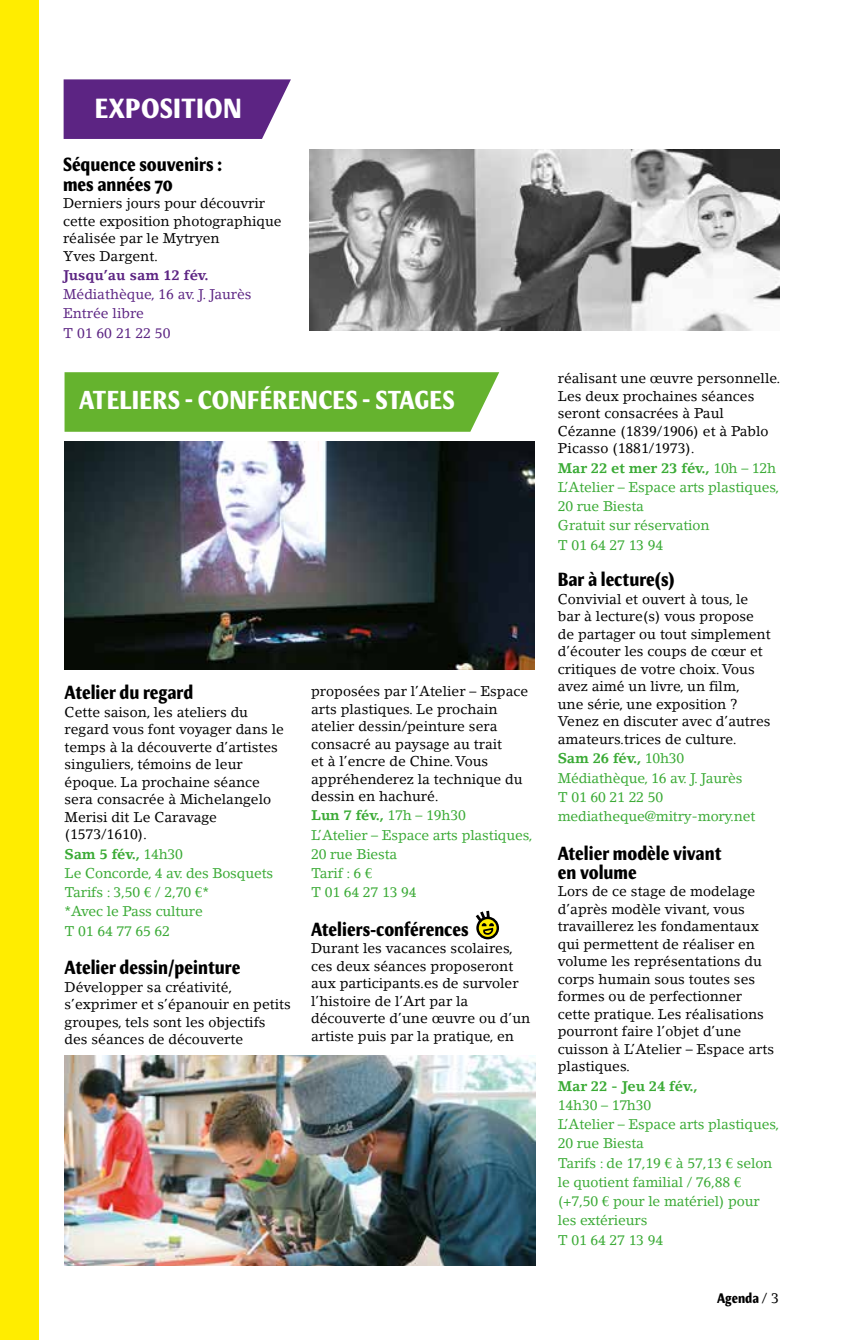
<style>
.page{position:relative;width:844px;height:1340px;background:#fff}
.page>*{position:absolute;margin:0;border:0;box-sizing:border-box;transform-origin:0 0}
.t1{font:700 condensed 28px "Meadow Pro";letter-spacing:.01em;color:#fff}
.t2{font:700 condensed 26.25px "Meadow Pro";letter-spacing:.01em;color:#fff}
.t3{font:700 condensed 19.25px/19.2px "Meadow Pro";color:#000}
.t4{font:14px/17.5px "Lino Letter";color:#000}
.t5{font:14px/19.2px "Lino Letter";letter-spacing:-.01em;color:#3aaa35}
.t6{font:14px/19.2px "Lino Letter";color:#5c2483}
.t7{font:700 14px "Lino Letter";color:#5c2483}
.t8{font:700 14px "Lino Letter";letter-spacing:-.01em;color:#3aaa35}
.t9{font:700 condensed 14px "Meadow Pro";color:#000}
.s1{font-weight:700}
.s2{font-family:"Lino Letter";font-weight:400;font-stretch:normal}
</style>
<div class="page">
<svg style="left:477px;top:917px;width:20px;height:21px"></svg>
<div style="left:476px;top:916px;width:23px;height:23px;border:2px solid #000;border-radius:50%"></div>
<svg style="left:475px;top:910px;width:19px;height:25px"></svg>
<img style="left:64px;top:441px;width:470px;height:229px">
<svg style="left:64px;top:372px;width:435px;height:60px;background:#6bb636"></svg>
<svg style="left:64px;top:79px;width:227px;height:60px;background:#67338b"></svg>
<img style="left:310px;top:149px;width:469px;height:182px">
<img style="left:64px;top:1055px;width:471px;height:210px">
<div style="left:0;top:0;width:39px;height:1339px;background:#ffed00"></div>
<h1 class="t1" style="left:95px;top:92px;width:148px">EXPOSITION</h1>
<h3 class="t3" style="left:63px;top:155px;width:160px">Séquence souvenirs : mes années 70</h3>
<p class="t4" style="left:63px;top:194px;width:220px">Derniers jours pour découvrir cette exposition photographique réalisée par le Mytryen<br>Yves Dargent.</p>
<p class="t7" style="left:63px;top:266px;width:147px">Jusqu’au sam 12 fév.</p>
<p class="t6" style="left:63px;top:284px;width:190px">Médiathèque, 16 av. J. Jaurès<br>Entrée libre<br>T 01 60 21 22 50</p>
<h2 class="t2" style="left:79px;top:385px;width:377px">ATELIERS - CONFÉRENCES - STAGES</h2>
<h3 class="t3" style="left:65px;top:683px;width:130px">Atelier du regard</h3>
<p class="t4" style="left:65px;top:703px;width:221px">Cette saison, les ateliers du regard vous font voyager dans le temps à la découverte d’artistes singuliers, témoins de leur époque. La prochaine séance sera consacrée à Michelangelo<br>Merisi dit Le Caravage (1573/1610).</p>
<p class="t5" style="left:65px;top:844px;width:210px"><span class="s1">Sam 5 fév.,</span> 14h30<br>Le Concorde, 4 av. des Bosquets<br>Tarifs : 3,50 € / 2,70 €*<br>*Avec le Pass culture<br>T 01 64 77 65 62</p>
<h3 class="t3" style="left:65px;top:958px;width:177px">Atelier dessin/peinture</h3>
<p class="t4" style="left:65px;top:978px;width:228px">Développer sa créativité, s’exprimer et s’épanouir en petits groupes, tels sont les objectifs des séances de découverte</p>
<p class="t4" style="left:311px;top:682px;width:219px">proposées par l’Atelier – Espace arts plastiques. Le prochain atelier dessin/peinture sera consacré au paysage au trait<br>et à l’encre de Chine. Vous appréhenderez la technique du dessin en hachuré.</p>
<p class="t5" style="left:311px;top:805px;width:223px"><span class="s1">Lun 7 fév.,</span> 17h – 19h30<br>L’Atelier – Espace arts plastiques,<br>20 rue Biesta<br>Tarif : 6 €<br>T 01 64 27 13 94</p>
<h3 class="t3" style="left:311px;top:919px;width:159px">Ateliers-conférences</h3>
<p class="t4" style="left:311px;top:939px;width:221px">Durant les vacances scolaires, ces deux séances proposeront aux participants.es de survoler l’histoire de l’Art par la découverte d’une œuvre ou d’un artiste puis par la pratique, en</p>
<p class="t4" style="left:557px;top:369px;width:224px">réalisant une œuvre personnelle.<br>Les deux prochaines séances seront consacrées à Paul<br>Cézanne (1839/1906) et à Pablo<br>Picasso (1881/1973).</p>
<p class="t5" style="left:557px;top:458px;width:223px"><span class="s1">Mar 22 et mer 23 fév.,</span> 10h – 12h<br>L’Atelier – Espace arts plastiques,<br>20 rue Biesta<br>Gratuit sur réservation<br>T 01 64 27 13 94</p>
<h3 class="t3" style="left:557px;top:570px;width:118px">Bar à lecture(s)</h3>
<p class="t4" style="left:557px;top:590px;width:214px">Convivial et ouvert à tous, le bar à lecture(s) vous propose de partager ou tout simplement d’écouter les coups de cœur et critiques de votre choix. Vous avez aimé un livre, un film,<br>une série, une exposition ?<br>Venez en discuter avec d’autres amateurs.trices de culture.</p>
<p class="t5" style="left:557px;top:748px;width:199px"><span class="s1">Sam 26 fév.,</span> 10h30<br>Médiathèque, 16 av. J. Jaurès<br>T 01 60 21 22 50 mediatheque@mitry-mory.net</p>
<h3 class="t3" style="left:557px;top:843px;width:165px">Atelier modèle vivant en volume</h3>
<p class="t4" style="left:557px;top:882px;width:218px">Lors de ce stage de modelage d’après modèle vivant, vous travaillerez les fondamentaux qui permettent de réaliser en volume les représentations du corps humain sous toutes ses formes ou de perfectionner cette pratique. Les réalisations pourront faire l’objet d’une cuisson à L’Atelier – Espace arts plastiques.</p>
<p class="t8" style="left:557px;top:1077px;width:141px">Mar 22 - Jeu 24 fév.,</p>
<p class="t5" style="left:557px;top:1095px;width:223px">14h30 – 17h30<br>L’Atelier – Espace arts plastiques,<br>20 rue Biesta<br>Tarifs : de 17,19 € à 57,13 € selon le quotient familial / 76,88 € (+7,50 € pour le matériel) pour les extérieurs<br>T 01 64 27 13 94</p>
<p class="t9" style="left:716px;top:1290px;width:63px">Agenda <span class="s2">/ 3</span></p>
</div>
